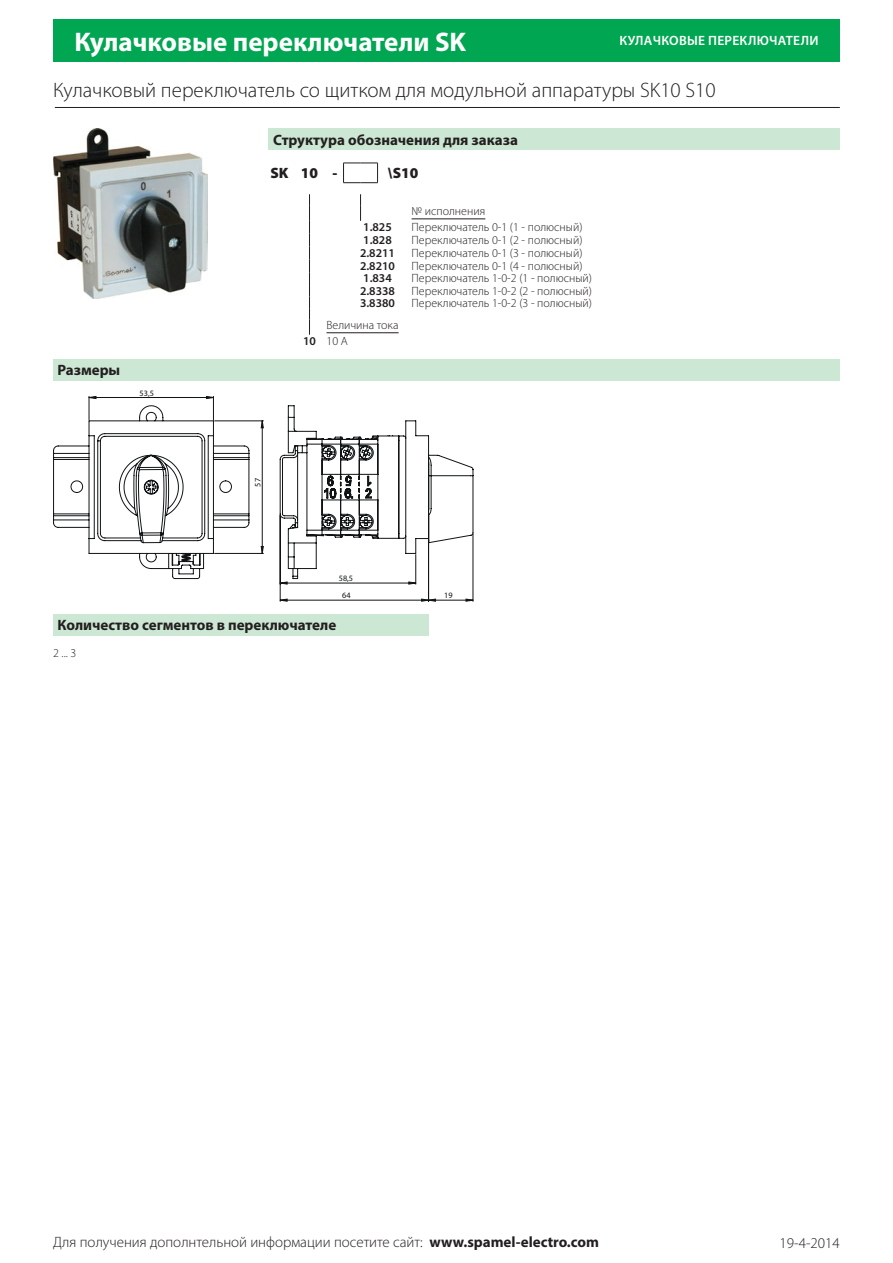
<style>
.page{position:relative;width:893px;height:1263px;background:#fff}
.page>*{position:absolute;margin:0;border:0;box-sizing:border-box;transform-origin:0 0}
.t1{font:700 27px "Myriad Pro";color:#fff}
.t2{font:300 21px "Myriad Pro";color:#231f20}
.t3{font:300 15px "Myriad Pro";color:#231f20}
.Überschrift{font:700 15px "Myriad Pro";color:#231f20}
.TS_Bestellschlüssel{font:900 15px "Myriad Pro";color:#231f20}
.t4{font:600 13.5px "Myriad Pro";letter-spacing:.02em;color:#fff}
.TS_links{font:300 12px "Myriad Pro";color:#231f20}
.TS_fett_zentriert{font:600 12px "Myriad Pro";color:#231f20}
.TS_links_unterstrich{font:300 12px "Myriad Pro";color:#231f20}
.Text_normal_block{font:300 12px "Myriad Pro";color:#231f20}
.Cecha_Wymiary{font:8.25px/17.1px "Myriad Pro";color:#101415;text-align:center}
.s1{font-weight:700}
</style>
<div class="page">
<div style="left:53px;top:19px;width:787px;height:43px;background:#00a651"></div>
<div style="left:53px;top:614px;width:376px;height:21px;background:#cce7d3"></div>
<hr style="left:473px;top:534px;width:1px;height:67px;background:#101415">
<hr style="left:428px;top:540px;width:1px;height:61px;background:#101415">
<hr style="left:280px;top:515px;width:1px;height:86px;background:#101415">
<svg style="left:281px;top:579px;width:135px;height:5px"></svg>
<svg style="left:281px;top:599px;width:192px;height:2px"></svg>
<svg style="left:89px;top:396px;width:125px;height:9px"></svg>
<svg style="left:53px;top:405px;width:420px;height:174px"></svg>
<div style="left:53px;top:359px;width:787px;height:21px;background:#cce7d3"></div>
<div style="left:269px;top:129px;width:571px;height:21px;background:#cce7d3"></div>
<svg style="left:343px;top:163px;width:35px;height:20px"></svg>
<svg style="left:360px;top:194px;width:1px;height:27px"></svg>
<svg style="left:309px;top:194px;width:1px;height:141px"></svg>
<hr style="left:412px;top:219px;width:73px;height:1px;background:#231f20">
<hr style="left:326px;top:332px;width:73px;height:1px;background:#231f20">
<hr style="left:55px;top:107px;width:785px;height:1px;background:#231f20">
<img style="left:53px;top:129px;width:155px;height:170px">
<h1 class="t1" style="left:74px;top:24px;width:393px">Кулачковые переключатели SK</h1>
<p class="t4" style="left:619px;top:32px;width:201px">КУЛАЧКОВЫЕ ПЕРЕКЛЮЧАТЕЛИ</p>
<p class="t2" style="left:53px;top:78px;width:664px">Кулачковый переключатель со щитком для модульной аппаратуры SK10 S10</p>
<p class="Überschrift" style="left:57px;top:360px;width:64px">Размеры</p>
<p class="Cecha_Wymiary" style="left:140px;top:384px;width:16px">53,5</p>
<p class="Überschrift" style="left:273px;top:130px;width:247px">Структура обозначения для заказа</p>
<p class="TS_Bestellschlüssel" style="left:271px;top:163px;width:20px">SK</p>
<p class="TS_Bestellschlüssel" style="left:301px;top:163px;width:19px">10</p>
<p class="TS_Bestellschlüssel" style="left:332px;top:163px;width:6px">-</p>
<p class="TS_Bestellschlüssel" style="left:388px;top:163px;width:32px">\S10</p>
<p class="TS_links_unterstrich" style="left:412px;top:204px;width:75px">№ исполнения</p>
<p class="TS_fett_zentriert" style="left:363px;top:219px;width:30px">1.825</p>
<p class="TS_links" style="left:412px;top:220px;width:173px">Переключатель 0-1 (1 - полюсный)</p>
<p class="TS_fett_zentriert" style="left:363px;top:232px;width:30px">1.828</p>
<p class="TS_links" style="left:412px;top:233px;width:173px">Переключатель 0-1 (2 - полюсный)</p>
<p class="TS_fett_zentriert" style="left:360px;top:245px;width:36px">2.8211</p>
<p class="TS_links" style="left:412px;top:246px;width:173px">Переключатель 0-1 (3 - полюсный)</p>
<p class="TS_fett_zentriert" style="left:360px;top:258px;width:36px">2.8210</p>
<p class="TS_links" style="left:412px;top:259px;width:173px">Переключатель 0-1 (4 - полюсный)</p>
<p class="TS_fett_zentriert" style="left:363px;top:271px;width:30px">1.834</p>
<p class="TS_links" style="left:412px;top:272px;width:182px">Переключатель 1-0-2 (1 - полюсный)</p>
<p class="TS_fett_zentriert" style="left:360px;top:284px;width:36px">2.8338</p>
<p class="TS_links" style="left:412px;top:285px;width:182px">Переключатель 1-0-2 (2 - полюсный)</p>
<p class="TS_fett_zentriert" style="left:360px;top:295px;width:36px">3.8380</p>
<p class="TS_links" style="left:412px;top:296px;width:182px">Переключатель 1-0-2 (3 - полюсный)</p>
<p class="TS_links_unterstrich" style="left:326px;top:318px;width:74px">Величина тока</p>
<p class="TS_fett_zentriert" style="left:303px;top:333px;width:14px">10</p>
<p class="TS_links" style="left:326px;top:334px;width:23px">10 A</p>
<p class="Cecha_Wymiary" style="left:249px;top:486px;width:10px;rotate:-90deg">57</p>
<p class="Cecha_Wymiary" style="left:339px;top:570px;width:16px">58,5<br>64</p>
<p class="Cecha_Wymiary" style="left:444px;top:587px;width:10px">19</p>
<p class="Überschrift" style="left:57px;top:616px;width:280px">Количество сегментов в переключателе</p>
<p class="Text_normal_block" style="left:53px;top:647px;width:25px">2 ... 3</p>
<p class="t3" style="left:53px;top:1234px;width:547px">Для получения дополнтельной информации посетите сайт: <span class="s1">www.spamel-electro.com</span></p>
<p class="t3" style="left:780px;top:1234px;width:62px">19-4-2014</p>
</div>
